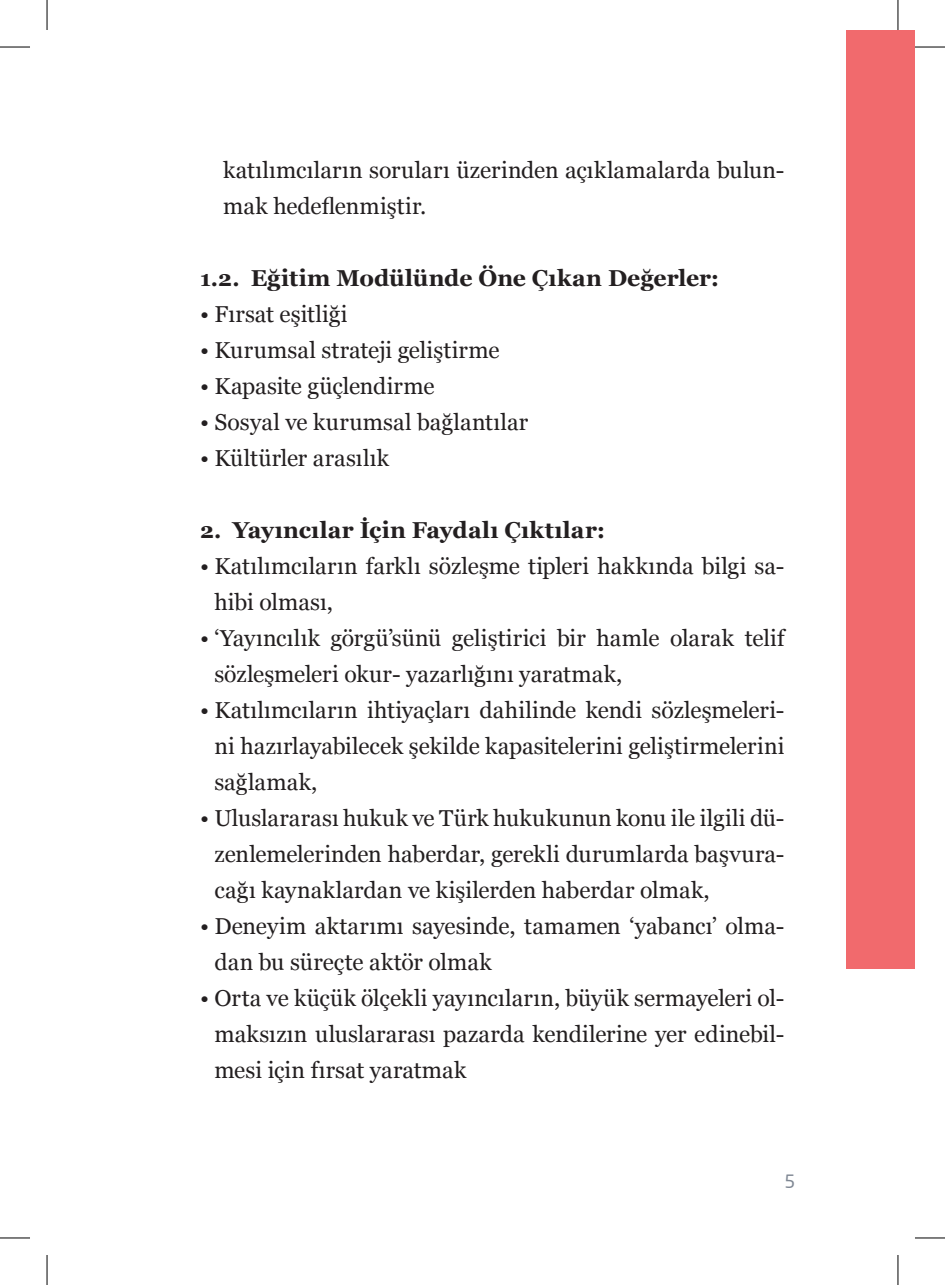
<style>
.page{position:relative;width:945px;height:1285px;background:#fff}
.page>*{position:absolute;margin:0;border:0;box-sizing:border-box;transform-origin:0 0}
.t1{font:23px/36px "Georgia";letter-spacing:.005em;color:#231f20}
.t2{font:700 23px "Georgia";letter-spacing:.005em;color:#231f20}
.t3{font:18px "Neo Sans Pro";color:#7f8793}
.s1{font-size:22px}
</style>
<div class="page">
<div style="left:846px;top:30px;width:68px;height:938px;background:#f16a6d"></div>
<hr style="left:0;top:47px;width:30px;height:1px;background:#000">
<hr style="left:914px;top:47px;width:30px;height:1px;background:#000">
<hr style="left:0;top:1237px;width:30px;height:1px;background:#000">
<hr style="left:914px;top:1237px;width:30px;height:1px;background:#000">
<hr style="left:47px;top:0;width:1px;height:30px;background:#000">
<hr style="left:47px;top:1255px;width:1px;height:30px;background:#000">
<hr style="left:897px;top:0;width:1px;height:30px;background:#000">
<hr style="left:897px;top:1255px;width:1px;height:30px;background:#000">
<p class="t1" style="left:223px;top:151px;width:562px">katılımcıların soruları üzerinden açıklamalarda bulun&shy;mak hedeflenmiştir.</p>
<p class="t2" style="left:200px;top:260px;width:520px"><span class="s1">1.2.</span> Eğitim Modülünde Öne Çıkan Değerler:</p>
<p class="t1" style="left:200px;top:295px;width:149px">• Fırsat eşitliği</p>
<p class="t1" style="left:200px;top:331px;width:301px">• Kurumsal strateji geliştirme</p>
<p class="t1" style="left:200px;top:367px;width:236px">• Kapasite güçlendirme</p>
<p class="t1" style="left:200px;top:403px;width:329px">• Sosyal ve kurumsal bağlantılar</p>
<p class="t1" style="left:200px;top:439px;width:190px">• Kültürler arasılık</p>
<p class="t2" style="left:200px;top:512px;width:406px"><span class="s1">2.</span> Yayıncılar İçin Faydalı Çıktılar:</p>
<p class="t1" style="left:214px;top:547px;width:571px;text-indent:-14px">• Katılımcıların farklı sözleşme tipleri hakkında bilgi sa&shy;hibi olması,</p>
<p class="t1" style="left:214px;top:619px;width:571px;text-indent:-14px">• ‘Yayıncılık görgü’sünü geliştirici bir hamle olarak telif sözleşmeleri okur- yazarlığını yaratmak,</p>
<p class="t1" style="left:214px;top:691px;width:571px;text-align:justify;text-indent:-14px">• Katılımcıların ihtiyaçları dahilinde kendi sözleşmeleri&shy;ni hazırlayabilecek şekilde kapasitelerini geliştirmelerini sağlamak,</p>
<p class="t1" style="left:214px;top:799px;width:571px;text-align:justify;text-indent:-14px">• Uluslararası hukuk ve Türk hukukunun konu ile ilgili dü&shy;zenlemelerinden haberdar, gerekli durumlarda başvura&shy;cağı kaynaklardan ve kişilerden haberdar olmak,</p>
<p class="t1" style="left:214px;top:907px;width:571px;text-indent:-14px">• Deneyim aktarımı sayesinde, tamamen ‘yabancı’ olma&shy;dan bu süreçte aktör olmak</p>
<p class="t1" style="left:214px;top:979px;width:571px;text-align:justify;text-indent:-14px">• Orta ve küçük ölçekli yayıncıların, büyük sermayeleri ol&shy;maksızın uluslararası pazarda kendilerine yer edinebil&shy;mesi için fırsat yaratmak</p>
<p class="t3" style="left:784px;top:1170px;width:12px">5</p>
</div>
